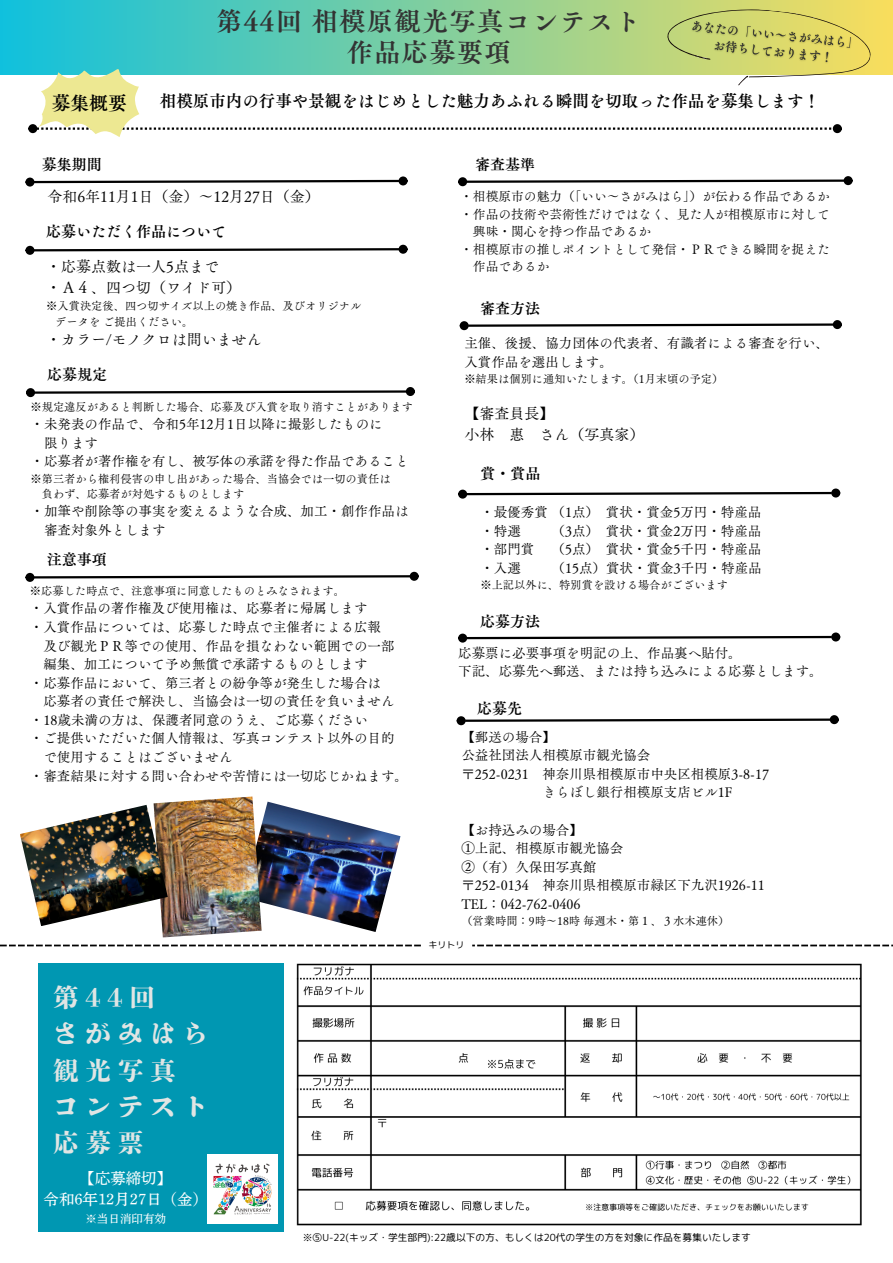
<style>
.page{position:relative;width:893px;height:1263px;background:#fff}
.page>*{position:absolute;margin:0;border:0;box-sizing:border-box;transform-origin:0 0}
.t1{font:26.25px/31.5px "Canva Tsuku A Old Min Pr 6 N B";letter-spacing:.05em;color:#333;text-align:center}
.t2{font:800 25.42px/36.3px "DMT Shuei 4 go B Std";letter-spacing:.275em;color:#e0e5e4}
.t3{font:18.75px "Canva Tsuku A Old Min Pr 6 N B";color:#000}
.t4{font:16.5px "Canva Tsuku A Old Min Pr 6 N B";color:#000}
.t5{font:15.38px/21.3px "DMT Shuei Y Min Std M";color:#fff;text-align:center}
.t6{font:15px/20.9px "Canva Tsuku A Old Min Pr 6 N R";color:#000}
.t7{font:15px "Canva Tsuku A Old Min Pr 6 N B";color:#000}
.t8{font:13.5px/18.6px "Canva Tsuku A Old Min Pr 6 N R";color:#000}
.t9{font:12.75px "Canva Tsuku A Old Min Pr 6 N R";color:#000}
.t10{font:11.55px "DMT Shuei Y Min Std M";color:#fff}
.t11{font:11.25px "Canva Tsuku A Old Min Pr 6 N R";color:#000}
.t12{font:9.75px "rounded mplus 1 p regular";color:#000}
.t13{font:9px "rounded mplus 1 p regular";color:#000}
</style>
<div class="page">
<svg style="left:0;top:0;width:893px;height:74px;background:#61cab0"></svg>
<div style="left:29px;top:125px;width:7px;height:7px;background:#000;border-radius:50%"></div>
<div style="left:28px;top:124px;width:9px;height:9px;border:2px solid #000;border-radius:50%"></div>
<svg style="left:466px;top:491px;width:366px;height:5px"></svg>
<div style="left:459px;top:491px;width:7px;height:6px;background:#000;border-radius:50%"></div>
<div style="left:458px;top:490px;width:9px;height:9px;border:2px solid #000;border-radius:50%"></div>
<div style="left:832px;top:490px;width:7px;height:6px;background:#000;border-radius:50%"></div>
<div style="left:831px;top:488px;width:9px;height:9px;border:2px solid #000;border-radius:50%"></div>
<svg style="left:469px;top:323px;width:365px;height:5px"></svg>
<div style="left:461px;top:322px;width:6px;height:7px;background:#000;border-radius:50%"></div>
<div style="left:460px;top:321px;width:9px;height:9px;border:2px solid #000;border-radius:50%"></div>
<div style="left:834px;top:321px;width:6px;height:7px;background:#000;border-radius:50%"></div>
<div style="left:833px;top:320px;width:9px;height:9px;border:2px solid #000;border-radius:50%"></div>
<svg style="left:464px;top:717px;width:365px;height:6px"></svg>
<div style="left:458px;top:717px;width:6px;height:7px;background:#000;border-radius:50%"></div>
<div style="left:456px;top:716px;width:9px;height:9px;border:2px solid #000;border-radius:50%"></div>
<div style="left:831px;top:716px;width:6px;height:7px;background:#000;border-radius:50%"></div>
<div style="left:829px;top:715px;width:9px;height:9px;border:2px solid #000;border-radius:50%"></div>
<svg style="left:466px;top:635px;width:366px;height:5px"></svg>
<div style="left:459px;top:635px;width:7px;height:6px;background:#000;border-radius:50%"></div>
<div style="left:458px;top:634px;width:9px;height:9px;border:2px solid #000;border-radius:50%"></div>
<div style="left:832px;top:634px;width:7px;height:6px;background:#000;border-radius:50%"></div>
<div style="left:831px;top:632px;width:9px;height:9px;border:2px solid #000;border-radius:50%"></div>
<div style="left:25px;top:178px;width:9px;height:9px;border:2px solid #000;border-radius:50%"></div>
<svg style="left:27px;top:178px;width:379px;height:7px"></svg>
<div style="left:398px;top:176px;width:9px;height:9px;border:2px solid #000;border-radius:50%"></div>
<svg style="left:33px;top:247px;width:365px;height:5px"></svg>
<div style="left:27px;top:247px;width:6px;height:7px;background:#000;border-radius:50%"></div>
<div style="left:25px;top:246px;width:9px;height:9px;border:2px solid #000;border-radius:50%"></div>
<div style="left:400px;top:246px;width:6px;height:7px;background:#000;border-radius:50%"></div>
<div style="left:398px;top:245px;width:9px;height:9px;border:2px solid #000;border-radius:50%"></div>
<svg style="left:35px;top:390px;width:372px;height:5px"></svg>
<div style="left:27px;top:389px;width:7px;height:7px;background:#000;border-radius:50%"></div>
<div style="left:26px;top:388px;width:9px;height:9px;border:2px solid #000;border-radius:50%"></div>
<div style="left:407px;top:388px;width:7px;height:7px;background:#000;border-radius:50%"></div>
<div style="left:406px;top:387px;width:9px;height:9px;border:2px solid #000;border-radius:50%"></div>
<svg style="left:33px;top:574px;width:378px;height:6px"></svg>
<div style="left:27px;top:574px;width:6px;height:7px;background:#000;border-radius:50%"></div>
<div style="left:25px;top:573px;width:9px;height:9px;border:2px solid #000;border-radius:50%"></div>
<div style="left:411px;top:573px;width:6px;height:7px;background:#000;border-radius:50%"></div>
<div style="left:410px;top:572px;width:9px;height:9px;border:2px solid #000;border-radius:50%"></div>
<svg style="left:467px;top:179px;width:376px;height:4px"></svg>
<div style="left:459px;top:178px;width:7px;height:7px;background:#000;border-radius:50%"></div>
<div style="left:458px;top:177px;width:9px;height:9px;border:2px solid #000;border-radius:50%"></div>
<div style="left:844px;top:177px;width:7px;height:7px;background:#000;border-radius:50%"></div>
<div style="left:843px;top:176px;width:9px;height:9px;border:2px solid #000;border-radius:50%"></div>
<svg style="left:0;top:944px;width:893px;height:2px"></svg>
<img style="left:262px;top:802px;width:138px;height:130px">
<img style="left:154px;top:796px;width:108px;height:141px">
<img style="left:20px;top:805px;width:148px;height:121px">
<div style="left:38px;top:963px;width:247px;height:269px;background:#0097b2"></div>
<svg style="left:37px;top:0;width:837px;height:137px"></svg>
<img style="left:296px;top:963px;width:566px;height:263px">
<img style="left:208px;top:1154px;width:69px;height:70px">
<h2 class="t1" style="left:216px;top:5px;width:426px">第44回相模原観光写真コンテスト作品応募要項</h2>
<p class="t3" style="left:52px;top:93px;width:76px">募集概要</p>
<h1 class="t4" style="left:160px;top:92px;width:661px">相模原市内の行事や景観をはじめとした魅力あふれる瞬間を切取った作品を募集します！</h1>
<p class="t7" style="left:42px;top:156px;width:61px">募集期間</p>
<p class="t6" style="left:47px;top:186px;width:274px">令和6年11月 1日（金）〜12月 27日（金）</p>
<p class="t7" style="left:46px;top:224px;width:181px">応募いただく作品について</p>
<p class="t6" style="left:46px;top:256px;width:174px">・応募点数は一人5点まで</p>
<p class="t6" style="left:46px;top:277px;width:196px">・Ａ４、四つ切（ワイド可）</p>
<h4 class="t11" style="left:46px;top:300px;width:316px">※入賞決定後、四つ切サイズ以上の焼き作品、及びオリジナル</h4>
<p class="t11" style="left:55px;top:316px;width:140px">データをご提出ください。</p>
<p class="t6" style="left:46px;top:329px;width:217px">・カラー/モノクロは問いません</p>
<p class="t7" style="left:47px;top:367px;width:61px">応募規定</p>
<p class="t11" style="left:31px;top:401px;width:384px">※規定違反があると判断した場合、応募及び入賞を取り消すことがあります</p>
<p class="t8" style="left:31px;top:415px;width:354px">・未発表の作品で、令和5年12月 1日以降に撮影したものに</p>
<p class="t8" style="left:44px;top:433px;width:55px">限ります</p>
<p class="t8" style="left:31px;top:452px;width:379px">・応募者が著作権を有し、被写体の承諾を得た作品であること</p>
<p class="t11" style="left:31px;top:473px;width:361px">※第三者から権利侵害の申し出があった場合、当協会では一切の責任は</p>
<p class="t11" style="left:42px;top:488px;width:204px">負わず、応募者が対処するものとします</p>
<p class="t8" style="left:31px;top:502px;width:379px">・加筆や削除等の事実を変えるような合成、加工・創作作品は</p>
<p class="t8" style="left:44px;top:520px;width:123px">審査対象外とします</p>
<p class="t7" style="left:47px;top:552px;width:61px">注意事項</p>
<p class="t11" style="left:30px;top:585px;width:316px">※応募した時点で、注意事項に同意したものとみなされます。</p>
<p class="t8" style="left:30px;top:599px;width:339px">・入賞作品の著作権及び使用権は、応募者に帰属します</p>
<h4 class="t8" style="left:30px;top:617px;width:352px">・入賞作品については、応募した時点で主催者による広報</h4>
<h6 class="t8" style="left:43px;top:636px;width:352px">及び観光ＰＲ等での使用、作品を損なわない範囲での一部</h6>
<h4 class="t8" style="left:43px;top:655px;width:325px">編集、加工について予め無償で承諾するものとします</h4>
<p class="t8" style="left:30px;top:673px;width:352px">・応募作品において、第三者との紛争等が発生した場合は</p>
<p class="t8" style="left:43px;top:692px;width:352px">応募者の責任で解決し、当協会は一切の責任を負いません</p>
<h5 class="t8" style="left:30px;top:710px;width:340px">・18歳未満の方は、保護者同意のうえ、ご応募ください</h5>
<h4 class="t8" style="left:30px;top:729px;width:366px">・ご提供いただいた個人情報は、写真コンテスト以外の目的</h4>
<p class="t8" style="left:43px;top:747px;width:190px">で使用することはございません</p>
<p class="t8" style="left:30px;top:766px;width:379px">・審査結果に対する問い合わせや苦情には一切応じかねます。</p>
<p class="t2" style="left:53px;top:979px;width:157px">第44回<br>さがみはら観光写真<br>コンテスト応募票</p>
<h4 class="t5" style="left:44px;top:1167px;width:166px">【応募締切】<br>令和6年12月 27日（金）</h4>
<h4 class="t10" style="left:85px;top:1213px;width:82px">※当日消印有効</h4>
<p class="t7" style="left:475px;top:156px;width:61px">審査基準</p>
<p class="t9" style="left:460px;top:190px;width:371px">・相模原市の魅力（「いい〜さがみはら」）が伝わる作品であるか</p>
<p class="t9" style="left:460px;top:207px;width:371px">・作品の技術や芸術性だけではなく、見た人が相模原市に対して</p>
<p class="t9" style="left:473px;top:225px;width:180px">興味・関心を持つ作品であるか</p>
<p class="t9" style="left:460px;top:242px;width:371px">・相模原市の推しポイントとして発信・ＰＲできる瞬間を捉えた</p>
<p class="t9" style="left:473px;top:260px;width:78px">作品であるか</p>
<h4 class="t7" style="left:480px;top:301px;width:61px">審査方法</h4>
<p class="t8" style="left:464px;top:334px;width:366px">主催、後援、協力団体の代表者、有識者による審査を行い、入賞作品を選出します。</p>
<p class="t11" style="left:464px;top:373px;width:260px">※結果は個別に通知いたします。（1月末頃の予定）</p>
<p class="t6" style="left:464px;top:403px;width:181px">【審査員長】<br>小林 惠 さん（写真家）</p>
<p class="t7" style="left:480px;top:465px;width:61px">賞・賞品</p>
<p class="t8" style="left:480px;top:502px;width:282px">・最優秀賞（1点）賞状・賞金5万円・特産品</p>
<h3 class="t8" style="left:480px;top:521px;width:42px">・特選</h3>
<h3 class="t8" style="left:551px;top:521px;width:211px">（3点）賞状・賞金2万円・特産品</h3>
<h4 class="t8" style="left:480px;top:540px;width:55px">・部門賞</h4>
<h4 class="t8" style="left:551px;top:540px;width:211px">（5点）賞状・賞金5千円・特産品</h4>
<h4 class="t8" style="left:480px;top:558px;width:42px">・入選</h4>
<h4 class="t8" style="left:551px;top:558px;width:212px">（15点）賞状・賞金3千円・特産品</h4>
<h5 class="t11" style="left:480px;top:579px;width:249px">※上記以外に、特別賞を設ける場合がございます</h5>
<p class="t7" style="left:480px;top:614px;width:61px">応募方法</p>
<p class="t8" style="left:458px;top:643px;width:285px">応募票に必要事項を明記の上、作品裏へ貼付。</p>
<p class="t8" style="left:458px;top:662px;width:366px">下記、応募先へ郵送、または持ち込みによる応募とします。</p>
<p class="t7" style="left:477px;top:701px;width:46px">応募先</p>
<p class="t8" style="left:461px;top:727px;width:96px">【郵送の場合】</p>
<p class="t8" style="left:461px;top:746px;width:190px">公益社団法人相模原市観光協会</p>
<p class="t8" style="left:461px;top:764px;width:309px">〒252-0231 神奈川県相模原市中央区相模原3-8-17</p>
<p class="t8" style="left:542px;top:783px;width:192px">きらぼし銀行相模原支店ビル1F</p>
<h4 class="t8" style="left:461px;top:820px;width:305px">【お持込みの場合】<br>①上記、相模原市観光協会<br>②（有）久保田写真館<br>〒252-0134 神奈川県相模原市緑区下九沢1926-11<br>TEL：042-762-0406</h4>
<h4 class="t11" style="left:461px;top:915px;width:270px">（営業時間：9時～ 18時毎週木・第１、３水木連休）</h4>
<p class="t13" style="left:428px;top:939px;width:38px">キリトリ</p>
<h4 class="t12" style="left:303px;top:1230px;width:449px">※⑤U-22(キッズ・学生部門):22歳以下の方、もしくは20代の学生の方を対象に作品を募集いたします</h4>
</div>
